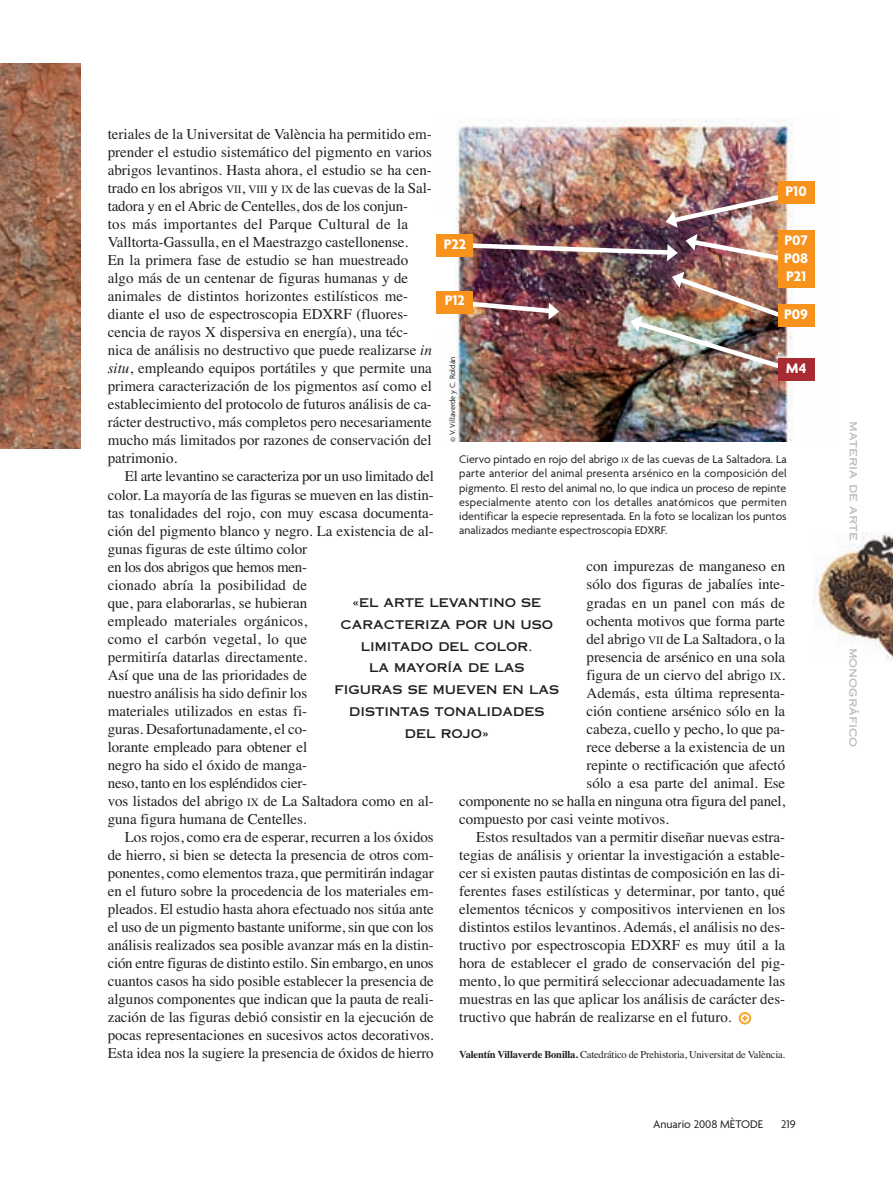
<style>
.page{position:relative;width:893px;height:1191px;background:#fff}
.page>*{position:absolute;margin:0;border:0;box-sizing:border-box;transform-origin:0 0}
.t1{font:15px/18px "Times";color:#231f20}
.t2{font:700 15px/18px "Agenda";color:#fff;text-align:justify}
.t3{font:12px/14.2px "Agenda";color:#231f20;text-align:justify}
.t4{font:12px/21.8px "Copperplate Thirty One AB";color:#231f20;text-align:center}
.t5{font:12px "Copperplate Thirty One AB";color:#bcbdc0}
.t6{font:10.5px "Times";letter-spacing:-.015em;color:#231f20}
.t7{font:8.25px "Agenda";color:#231f20}
.s1{font-size:11.25px}
.s2{font-style:italic}
.s3{font-size:9px}
.s4{font-weight:700}
</style>
<div class="page">
<img style="left:814px;top:533px;width:79px;height:127px">
<img style="left:0;top:64px;width:81px;height:384px">
<img style="left:456px;top:118px;width:359px;height:324px">
<img style="left:456px;top:240px;width:222px;height:21px">
<img style="left:630px;top:272px;width:176px;height:106px">
<img style="left:666px;top:189px;width:133px;height:39px">
<img style="left:686px;top:234px;width:92px;height:32px">
<img style="left:453px;top:297px;width:106px;height:23px">
<div style="left:778px;top:358px;width:36px;height:23px;background:#a72b30"></div>
<div style="left:778px;top:304px;width:36px;height:23px;background:#f7931d"></div>
<div style="left:778px;top:230px;width:36px;height:57px;background:#f7931d"></div>
<div style="left:778px;top:181px;width:36px;height:23px;background:#f7931d"></div>
<div style="left:437px;top:291px;width:36px;height:22px;background:#f7931d"></div>
<div style="left:437px;top:234px;width:36px;height:23px;background:#f7931d"></div>
<div style="left:739px;top:1012px;width:12px;height:12px;border:2px solid #faa633;border-radius:50%"></div>
<svg style="left:742px;top:1015px;width:6px;height:6px"></svg>
<p class="t1" style="left:108px;top:127px;width:326px">teriales de la Universitat de València ha permitido em&shy;prender el estudio sistemático del pigmento en varios abrigos levantinos. Hasta ahora, el estudio se ha cen&shy;trado en los abrigos <span class="s1">VII</span>, <span class="s1">VIII</span> y <span class="s1">IX</span> de las cuevas de la Sal&shy;tadora y en el Abric de Centelles, dos de los conjun-<br>tos más importantes del Parque Cultural de la Valltorta-Gassulla, en el Maestrazgo castellonense.<br>En la primera fase de estudio se han muestreado algo más de un centenar de figuras humanas y de animales de distintos horizontes estilísticos me&shy;diante el uso de espectroscopia EDXRF (fluores&shy;cencia de rayos X dispersiva en energía), una téc&shy;nica de análisis no destructivo que puede realizarse <span class="s2">in situ</span>, empleando equipos portátiles y que permite una primera caracterización de los pigmentos así como el establecimiento del protocolo de futuros análisis de ca&shy;rácter destructivo, más completos pero necesariamente mucho más limitados por razones de conservación del patrimonio.</p>
<p class="t1" style="left:108px;top:469px;width:328px;text-indent:17px">El arte levantino se caracteriza por un uso limitado del color. La mayoría de las figuras se mueven en las distin&shy;tas tonalidades del rojo, con muy escasa documenta&shy;ción del pigmento blanco y negro. La existencia de al&shy;gunas figuras de este último color<br>en los dos abrigos que hemos men-<br>cionado abría la posibilidad de<br>que, para elaborarlas, se hubieran<br>empleado materiales orgánicos,<br>como el carbón vegetal, lo que<br>permitiría datarlas directamente.<br>Así que una de las prioridades de<br>nuestro análisis ha sido definir los<br>materiales utilizados en estas fi-<br>guras. Desafortunadamen te, el co-<br>lorante empleado para obtener el<br>negro ha sido el óxido de manga-<br>neso, tanto en los espléndidos cier-<br>vos listados del abrigo <span class="s1">IX</span> de La Saltadora como en al&shy;guna figura humana de Centelles.</p>
<p class="t1" style="left:108px;top:829px;width:327px;text-align:justify;text-indent:17px">Los rojos, como era de esperar, recurren a los óxidos de hierro, si bien se detecta la presencia de otros com&shy;ponentes, como elementos traza, que permitirán indagar en el futuro sobre la procedencia de los materiales em&shy;pleados. El estudio hasta ahora efectuado nos sitúa ante el uso de un pigmento bastante uniforme, sin que con los análisis realizados sea posible avanzar más en la distin&shy;ción entre figuras de distinto estilo. Sin embargo, en unos cuantos casos ha sido posible establecer la presencia de algunos componentes que indican que la pauta de reali&shy;zación de las figuras debió consistir en la ejecución de pocas representaciones en sucesivos actos decorativos.<br>Esta idea nos la sugiere la presencia de óxidos de hierro</p>
<p class="t2" style="left:786px;top:183px;width:23px">P10</p>
<p class="t2" style="left:784px;top:233px;width:26px">P07<br>P08<br>P21</p>
<p class="t2" style="left:444px;top:236px;width:24px">P22</p>
<p class="t2" style="left:445px;top:293px;width:22px">P12</p>
<p class="t2" style="left:784px;top:306px;width:25px">P09</p>
<p class="t7" style="left:449px;top:442px;width:87px;rotate:-90deg">© V. Villaverde y C. Roldán</p>
<p class="t2" style="left:786px;top:360px;width:22px">M4</p>
<p class="t3" style="left:459px;top:453px;width:329px">Ciervo pintado en rojo del abrigo <span class="s3">IX</span> de las cuevas de La Saltadora. La parte anterior del animal presenta arsénico en la composición del pigmento. El resto del animal no, lo que indica un proceso de repinte especialmente atento con los detalles anatómicos que permiten identificar la especie representada. En la foto se localizan los puntos analizados mediante espectroscopia EDXRF.</p>
<p class="t1" style="left:587px;top:559px;width:200px">con impurezas de manganeso en</p>
<p class="t1" style="left:587px;top:577px;width:200px">sólo dos figuras de jabalíes inte-</p>
<p class="t1" style="left:587px;top:595px;width:200px">gradas en un panel con más de</p>
<p class="t1" style="left:587px;top:613px;width:200px">ochenta motivos que forma parte</p>
<p class="t1" style="left:587px;top:631px;width:200px">del abrigo <span class="s1">VII</span> de La Saltadora, o la</p>
<p class="t1" style="left:587px;top:649px;width:200px">presencia de arsénico en una sola</p>
<p class="t1" style="left:587px;top:667px;width:200px">figura de un ciervo del abrigo <span class="s1">IX</span>.</p>
<p class="t1" style="left:587px;top:685px;width:200px">Además, esta última representa-</p>
<p class="t1" style="left:587px;top:703px;width:200px">ción contiene arsénico sólo en la</p>
<p class="t1" style="left:587px;top:721px;width:200px">cabeza, cuello y pecho, lo que pa-</p>
<p class="t1" style="left:587px;top:739px;width:200px">rece deberse a la existencia de un</p>
<p class="t1" style="left:587px;top:757px;width:200px">repinte o rectificación que afectó</p>
<p class="t1" style="left:587px;top:775px;width:200px">sólo a esa parte del animal. Ese</p>
<p class="t1" style="left:459px;top:793px;width:327px">componente no se halla en ninguna otra figura del panel,</p>
<p class="t1" style="left:459px;top:811px;width:211px">compuesto por casi veinte motivos.</p>
<p class="t1" style="left:476px;top:829px;width:310px">Estos resultados van a permitir diseñar nuevas estra-</p>
<p class="t1" style="left:459px;top:847px;width:327px">tegias de análisis y orientar la investigación a estable-</p>
<p class="t1" style="left:459px;top:865px;width:327px">cer si existen pautas distintas de composición en las di-</p>
<p class="t1" style="left:459px;top:883px;width:327px">ferentes fases estilísticas y determinar, por tanto, qué</p>
<p class="t1" style="left:459px;top:901px;width:327px">elementos técnicos y compositivos intervienen en los</p>
<p class="t1" style="left:459px;top:919px;width:327px">distintos estilos levantinos. Además, el análisis no des-</p>
<p class="t1" style="left:459px;top:937px;width:327px">tructivo por espectroscopia EDXRF es muy útil a la</p>
<p class="t1" style="left:459px;top:955px;width:327px">hora de establecer el grado de conservación del pig-</p>
<p class="t1" style="left:459px;top:973px;width:327px">mento, lo que permitirá seleccionar adecuadamente las</p>
<p class="t1" style="left:459px;top:991px;width:327px">muestras en las que aplicar los análisis de carácter des-</p>
<p class="t1" style="left:459px;top:1009px;width:274px">tructivo que habrán de realizarse en el futuro.</p>
<p class="t6" style="left:459px;top:1050px;width:327px"><span class="s4">Valentín Villaverde Bonilla.</span> Catedrático de Prehistoria, Universitat de València.</p>
<p class="t4" style="left:335px;top:592px;width:226px">«EL ARTE LEVANTINO SE<br>CARACTERIZA POR UN USO<br>LIMITADO DEL COLOR.<br>LA MAYORÍA DE LAS<br>FIGURAS SE MUEVEN EN LAS<br>DISTINTAS TONALIDADES<br>DEL ROJO»</p>
<p class="t3" style="left:653px;top:1118px;width:111px">Anuario 2008 MÈTODE</p>
<p class="t3" style="left:781px;top:1118px;width:16px">219</p>
<p class="t5" style="left:861px;top:421px;width:121px;rotate:90deg">materia de arte</p>
<p class="t5" style="left:861px;top:647px;width:101px;rotate:90deg">monográfico</p>
</div>
